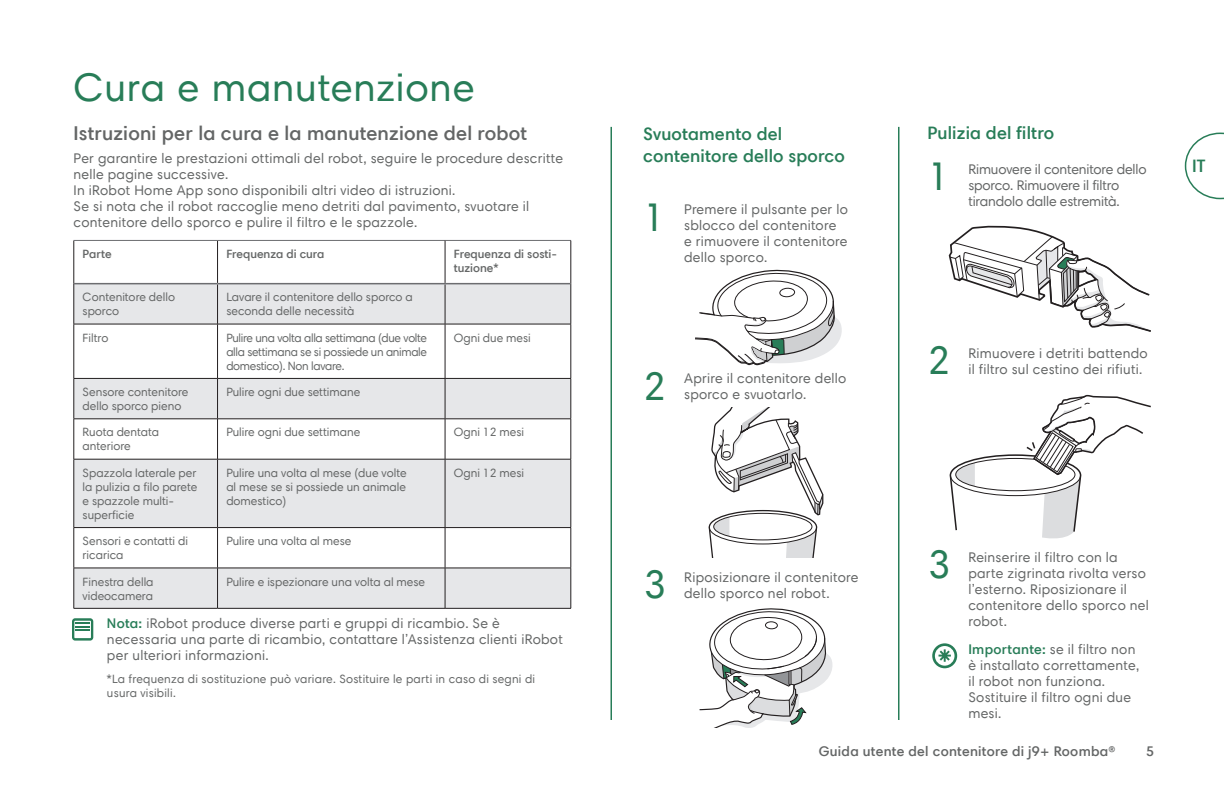
<style>
.page{position:relative;width:1224px;height:792px;background:#fff}
.page>*{position:absolute;margin:0;border:0;box-sizing:border-box;transform-origin:0 0}
.Paragraph_with_Spaci{font:40px "Harmonia Sans Pro";letter-spacing:.02em;color:#287d58}
.Numbering{font:40px "Harmonia Sans Pro";color:#287d58}
.Headline_3{font:600 20px "Harmonia Sans Pro";letter-spacing:.01em;color:#646666}
.Headline_3-2{font:600 18px/22px "Harmonia Sans Pro";letter-spacing:.01em;color:#287d58}
.Copy{font:14px/16px "Harmonia Sans Pro";letter-spacing:.02em;color:#646666}
.Copy-2{font:14px/16px "Harmonia Sans Pro";letter-spacing:-.01em;color:#646666}
.t1{font:600 14px "Harmonia Sans Pro";letter-spacing:.02em;color:#646666}
._2018_Chart_Copy{font:12px/14px "Harmonia Sans Pro";color:#646666}
._2018_Chart_Copy-2{font:12px/14px "Harmonia Sans Pro";letter-spacing:.02em;color:#646666}
._2018_Chart_Copy-3{font:600 12px/14px "Harmonia Sans Pro";color:#646666}
.s1{font-weight:600;color:#287d58}
</style>
<div class="page">
<svg style="left:1185px;top:133px;width:39px;height:66px"></svg>
<hr style="left:610px;top:127px;width:2px;height:593px;background:#287d58">
<hr style="left:898px;top:127px;width:2px;height:593px;background:#287d58">
<svg style="left:949px;top:225px;width:202px;height:107px"></svg>
<svg style="left:949px;top:394px;width:202px;height:145px"></svg>
<svg style="left:932px;top:643px;width:25px;height:25px"></svg>
<div style="left:74px;top:284px;width:496px;height:40px;background:#e6e7e9"></div>
<svg style="left:74px;top:379px;width:496px;height:229px"></svg>
<hr style="left:217px;top:284px;width:1px;height:40px;background:#231f20">
<hr style="left:445px;top:284px;width:1px;height:40px;background:#231f20">
<hr style="left:74px;top:324px;width:144px;height:1px;background:#231f20">
<hr style="left:218px;top:324px;width:227px;height:1px;background:#231f20">
<hr style="left:217px;top:324px;width:1px;height:54px;background:#231f20">
<hr style="left:445px;top:324px;width:126px;height:1px;background:#231f20">
<hr style="left:445px;top:324px;width:1px;height:54px;background:#231f20">
<hr style="left:74px;top:378px;width:144px;height:1px;background:#231f20">
<hr style="left:218px;top:378px;width:227px;height:1px;background:#231f20">
<hr style="left:217px;top:379px;width:1px;height:40px;background:#231f20">
<hr style="left:445px;top:378px;width:126px;height:1px;background:#231f20">
<hr style="left:445px;top:379px;width:1px;height:40px;background:#231f20">
<hr style="left:74px;top:418px;width:144px;height:1px;background:#231f20">
<hr style="left:218px;top:418px;width:227px;height:1px;background:#231f20">
<hr style="left:217px;top:419px;width:1px;height:40px;background:#231f20">
<hr style="left:445px;top:418px;width:126px;height:1px;background:#231f20">
<hr style="left:445px;top:419px;width:1px;height:40px;background:#231f20">
<hr style="left:217px;top:459px;width:1px;height:68px;background:#231f20">
<hr style="left:445px;top:459px;width:1px;height:68px;background:#231f20">
<hr style="left:73px;top:284px;width:1px;height:40px;background:#231f20">
<hr style="left:570px;top:284px;width:1px;height:40px;background:#231f20">
<hr style="left:73px;top:324px;width:1px;height:54px;background:#231f20">
<hr style="left:570px;top:324px;width:1px;height:54px;background:#231f20">
<hr style="left:73px;top:379px;width:1px;height:40px;background:#231f20">
<hr style="left:570px;top:379px;width:1px;height:40px;background:#231f20">
<hr style="left:73px;top:419px;width:1px;height:40px;background:#231f20">
<hr style="left:570px;top:419px;width:1px;height:40px;background:#231f20">
<hr style="left:73px;top:459px;width:1px;height:68px;background:#231f20">
<hr style="left:570px;top:459px;width:1px;height:68px;background:#231f20">
<hr style="left:74px;top:527px;width:144px;height:1px;background:#231f20">
<hr style="left:73px;top:528px;width:1px;height:40px;background:#231f20">
<hr style="left:218px;top:527px;width:227px;height:1px;background:#231f20">
<hr style="left:217px;top:528px;width:1px;height:40px;background:#231f20">
<hr style="left:445px;top:527px;width:126px;height:1px;background:#231f20">
<hr style="left:445px;top:528px;width:1px;height:40px;background:#231f20">
<hr style="left:570px;top:528px;width:1px;height:40px;background:#231f20">
<hr style="left:74px;top:459px;width:144px;height:1px;background:#231f20">
<hr style="left:218px;top:459px;width:227px;height:1px;background:#231f20">
<hr style="left:445px;top:459px;width:126px;height:1px;background:#231f20">
<hr style="left:73px;top:241px;width:1px;height:43px;background:#231f20">
<hr style="left:74px;top:240px;width:144px;height:1px;background:#6c6d70">
<hr style="left:218px;top:240px;width:227px;height:1px;background:#6c6d70">
<hr style="left:445px;top:240px;width:126px;height:1px;background:#6c6d70">
<hr style="left:217px;top:241px;width:1px;height:42px;background:#231f20">
<hr style="left:445px;top:241px;width:1px;height:42px;background:#231f20">
<hr style="left:570px;top:241px;width:1px;height:43px;background:#231f20">
<hr style="left:74px;top:283px;width:144px;height:1px;background:#6c6d70">
<hr style="left:218px;top:283px;width:227px;height:1px;background:#6c6d70">
<hr style="left:445px;top:283px;width:126px;height:1px;background:#6c6d70">
<hr style="left:74px;top:568px;width:144px;height:1px;background:#231f20">
<hr style="left:73px;top:568px;width:1px;height:40px;background:#231f20">
<hr style="left:74px;top:608px;width:144px;height:1px;background:#231f20">
<hr style="left:218px;top:568px;width:227px;height:1px;background:#231f20">
<hr style="left:217px;top:568px;width:1px;height:40px;background:#231f20">
<hr style="left:218px;top:608px;width:227px;height:1px;background:#231f20">
<hr style="left:445px;top:568px;width:126px;height:1px;background:#231f20">
<hr style="left:445px;top:568px;width:1px;height:40px;background:#231f20">
<hr style="left:570px;top:568px;width:1px;height:40px;background:#231f20">
<hr style="left:445px;top:608px;width:126px;height:1px;background:#231f20">
<svg style="left:72px;top:618px;width:21px;height:23px"></svg>
<svg style="left:699px;top:608px;width:134px;height:120px"></svg>
<div style="left:765px;top:621px;width:13px;height:8px;border:1px solid #231f20;border-radius:50%"></div>
<svg style="left:695px;top:269px;width:147px;height:97px"></svg>
<svg style="left:708px;top:407px;width:116px;height:150px"></svg>
<p class="Paragraph_with_Spaci" style="left:74px;top:63px;width:403px">Cura e manutenzione</p>
<p class="Headline_3" style="left:74px;top:121px;width:455px">Istruzioni per la cura e la manutenzione del robot</p>
<p class="Copy" style="left:74px;top:150px;width:491px">Per garantire le prestazioni ottimali del robot, seguire le procedure descritte nelle pagine successive.</p>
<p class="Copy" style="left:74px;top:182px;width:457px">In iRobot Home App sono disponibili altri video di istruzioni.<br>Se si nota che il robot raccoglie meno detriti dal pavimento, svuotare il contenitore dello sporco e pulire il filtro e le spazzole.</p>
<p class="_2018_Chart_Copy-3" style="left:83px;top:247px;width:31px">Parte</p>
<p class="_2018_Chart_Copy-3" style="left:226px;top:247px;width:100px">Frequenza di cura</p>
<p class="_2018_Chart_Copy-3" style="left:454px;top:247px;width:105px">Frequenza di sosti&shy;tuzione*</p>
<p class="_2018_Chart_Copy" style="left:83px;top:290px;width:94px">Contenitore dello sporco</p>
<p class="_2018_Chart_Copy" style="left:226px;top:290px;width:188px">Lavare il contenitore dello sporco a seconda delle necessità</p>
<p class="_2018_Chart_Copy" style="left:83px;top:330px;width:27px">Filtro</p>
<p class="_2018_Chart_Copy" style="left:226px;top:330px;width:202px;text-align:justify">Pulire una volta alla settimana (due volte alla settimana se si possiede un animale domestico). Non lavare.</p>
<p class="_2018_Chart_Copy" style="left:454px;top:330px;width:79px">Ogni due mesi</p>
<p class="_2018_Chart_Copy" style="left:83px;top:385px;width:107px">Sensore contenitore dello sporco pieno</p>
<p class="_2018_Chart_Copy" style="left:226px;top:385px;width:136px">Pulire ogni due settimane</p>
<p class="_2018_Chart_Copy" style="left:83px;top:425px;width:78px">Ruota dentata anteriore</p>
<p class="_2018_Chart_Copy" style="left:226px;top:425px;width:136px">Pulire ogni due settimane</p>
<p class="_2018_Chart_Copy" style="left:454px;top:425px;width:72px">Ogni 12 mesi</p>
<p class="_2018_Chart_Copy" style="left:83px;top:466px;width:116px">Spazzola laterale per la pulizia a filo parete e spazzole multi&shy;superficie</p>
<p class="_2018_Chart_Copy" style="left:226px;top:466px;width:182px;text-align:justify">Pulire una volta al mese (due volte al mese se si possiede un animale domestico)</p>
<p class="_2018_Chart_Copy" style="left:454px;top:466px;width:72px">Ogni 12 mesi</p>
<p class="_2018_Chart_Copy" style="left:83px;top:534px;width:107px">Sensori e contatti di ricarica</p>
<p class="_2018_Chart_Copy" style="left:226px;top:534px;width:127px">Pulire una volta al mese</p>
<p class="_2018_Chart_Copy" style="left:83px;top:574px;width:72px">Finestra della videocamera</p>
<p class="_2018_Chart_Copy" style="left:226px;top:574px;width:200px">Pulire e ispezionare una volta al mese</p>
<p class="Copy" style="left:107px;top:616px;width:457px"><span class="s1">Nota:</span> iRobot produce diverse parti e gruppi di ricambio. Se è necessaria una parte di ricambio, contattare l’Assistenza clienti iRobot per ulteriori informazioni.</p>
<p class="_2018_Chart_Copy-2" style="left:107px;top:672px;width:430px">*La frequenza di sostituzione può variare. Sostituire le parti in caso di segni di usura visibili.</p>
<p class="Headline_3-2" style="left:643px;top:123px;width:203px">Svuotamento del contenitore dello sporco</p>
<p class="Copy" style="left:684px;top:201px;width:165px">Premere il pulsante per lo sblocco del contenitore<br>e rimuovere il contenitore dello sporco.</p>
<p class="Numbering" style="left:643px;top:192px;width:24px">1</p>
<p class="Numbering" style="left:643px;top:361px;width:24px">2</p>
<p class="Copy" style="left:684px;top:370px;width:164px">Aprire il contenitore dello sporco e svuotarlo.</p>
<p class="Headline_3-2" style="left:927px;top:122px;width:128px">Pulizia del filtro</p>
<p class="Numbering" style="left:927px;top:152px;width:24px">1</p>
<p class="Copy-2" style="left:968px;top:161px;width:180px">Rimuovere il contenitore dello sporco. Rimuovere il filtro tirandolo dalle estremità.</p>
<p class="Headline_3-2" style="left:1192px;top:155px;width:15px">IT</p>
<p class="Numbering" style="left:927px;top:336px;width:24px">2</p>
<p class="Copy" style="left:968px;top:345px;width:181px">Rimuovere i detriti battendo il filtro sul cestino dei rifiuti.</p>
<p class="Numbering" style="left:643px;top:560px;width:24px">3</p>
<p class="Copy" style="left:684px;top:569px;width:176px">Riposizionare il contenitore dello sporco nel robot.</p>
<p class="Numbering" style="left:927px;top:540px;width:24px">3</p>
<p class="Copy" style="left:968px;top:549px;width:182px">Reinserire il filtro con la parte zigrinata rivolta verso l’esterno. Riposizionare il contenitore dello sporco nel robot.</p>
<p class="Copy" style="left:968px;top:641px;width:172px"><span class="s1">Importante:</span> se il filtro non è installato correttamente, il robot non funziona.<br>Sostituire il filtro ogni due mesi.</p>
<p class="t1" style="left:819px;top:742px;width:298px">Guida utente del contenitore di j9+ Roomba®</p>
<p class="t1" style="left:1146px;top:742px;width:9px">5</p>
</div>
